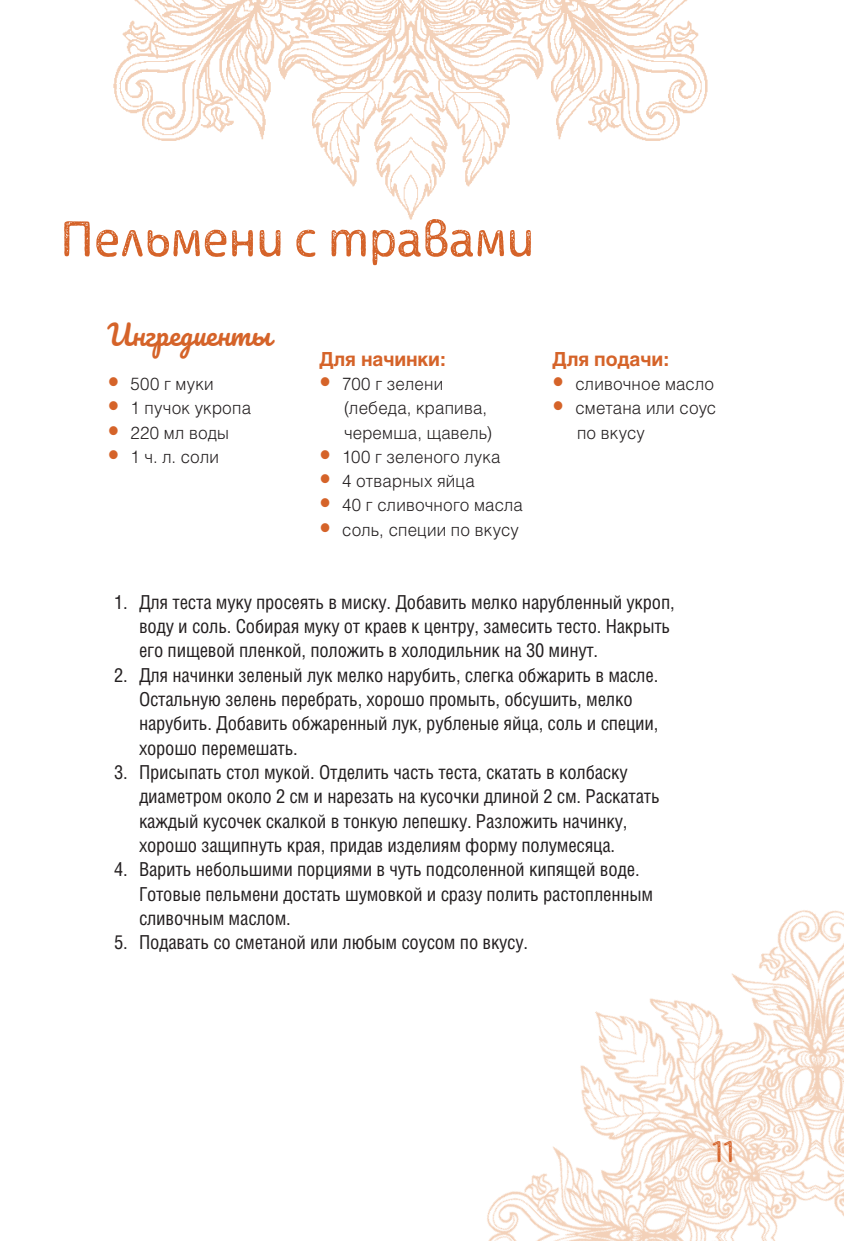
<style>
.page{position:relative;width:844px;height:1241px;background:#fff}
.page>*{position:absolute;margin:0;border:0;box-sizing:border-box;transform-origin:0 0}
.t1{font:52.5px "Ossem Rust";letter-spacing:-.005em;color:#d56329}
.t2{font:31.5px "Ossem Rust";color:#d56329}
.t3{font:28px "Pacifico";color:#d56329}
.t4{font:19.25px/24.3px "Helios Cond";letter-spacing:-.01em;color:#231f20}
.t5{font:700 19.25px "Helios";letter-spacing:-.01em;color:#d56329}
.t6{font:300 17.5px/24.3px "Helios";letter-spacing:.01em;color:#231f20;scale:.96 1}
</style>
<div class="page">
<img style="left:487px;top:910px;width:356px;height:330px">
<img style="left:113px;top:0;width:595px;height:219px">
<h1 class="t1" style="left:60px;top:208px;width:476px">Пельмени с травами</h1>
<h3 class="t3" style="left:107px;top:320px;width:165px">Ингредиенты</h3>
<p class="t6" style="left:131px;top:371px;width:127px">500 г муки<br>1 пучок укропа<br>220 мл воды<br>1 ч. л. соли</p>
<p class="t5" style="left:319px;top:347px;width:129px">Для начинки:</p>
<p class="t6" style="left:342px;top:371px;width:190px">700 г зелени<br>(лебеда, крапива, черемша, щавель)<br>100 г зеленого лука<br>4 отварных яйца<br>40 г сливочного масла соль, специи по вкусу</p>
<p class="t5" style="left:552px;top:347px;width:119px">Для подачи:</p>
<p class="t6" style="left:575px;top:371px;width:148px;text-align:justify">сливочное масло сметана или соус по вкусу</p>
<p class="t4" style="left:139px;top:589px;width:537px;text-indent:-25px">1. Для теста муку просеять в миску. Добавить мелко нарубленный укроп, воду и соль. Собирая муку от краев к центру, замесить тесто. Накрыть его пищевой пленкой, положить в холодильник на 30 минут.</p>
<p class="t4" style="left:139px;top:662px;width:521px;text-indent:-25px">2. Для начинки зеленый лук мелко нарубить, слегка обжарить в масле.<br>Остальную зелень перебрать, хорошо промыть, обсушить, мелко нарубить. Добавить обжаренный лук, рубленые яйца, соль и специи, хорошо перемешать.</p>
<p class="t4" style="left:139px;top:759px;width:522px;text-indent:-25px">3. Присыпать стол мукой. Отделить часть теста, скатать в колбаску диаметром около 2 см и нарезать на кусочки длиной 2 см. Раскатать каждый кусочек скалкой в тонкую лепешку. Разложить начинку, хорошо защипнуть края, придав изделиям форму полумесяца.</p>
<p class="t4" style="left:139px;top:856px;width:515px;text-indent:-25px">4. Варить небольшими порциями в чуть подсоленной кипящей воде.<br>Готовые пельмени достать шумовкой и сразу полить растопленным сливочным маслом.</p>
<p class="t4" style="left:114px;top:929px;width:415px">5. Подавать со сметаной или любым соусом по вкусу.</p>
<h2 class="t2" style="left:711px;top:1132px;width:24px">11</h2>
</div>
